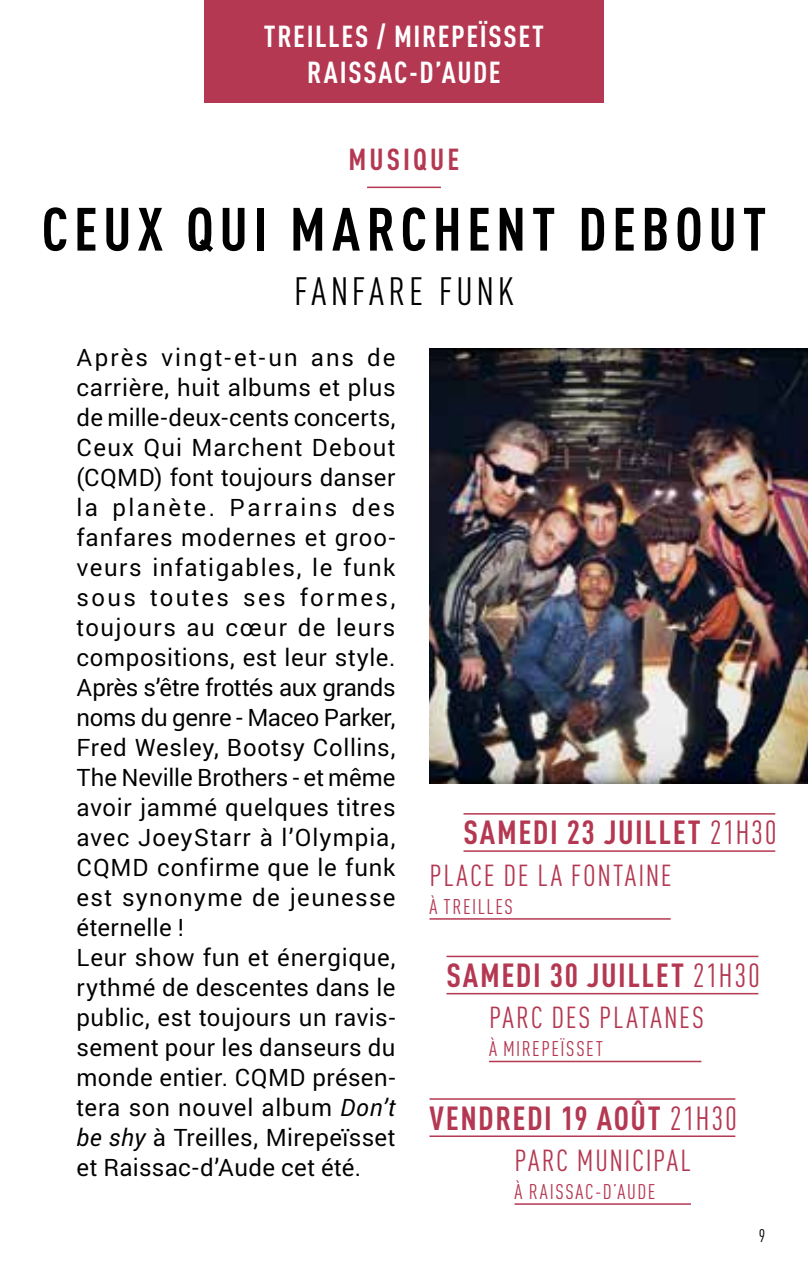
<style>
.page{position:relative;width:808px;height:1276px;background:#fff}
.page>*{position:absolute;margin:0;border:0;box-sizing:border-box;transform-origin:0 0}
.t1{font:700 60px "DIN Cond";letter-spacing:.09em;color:#000}
.t2{font:39px "DIN Cond";letter-spacing:.095em;color:#000}
.t3{font:700 33px "DIN Cond";letter-spacing:.045em;color:#b43852}
.t4{font:30px "DIN Cond";letter-spacing:.055em;color:#b43852}
.t5{font:700 30px/36px "DIN Cond";letter-spacing:.055em;color:#fff;text-align:center}
.t6{font:700 30px "DIN Cond";letter-spacing:.105em;color:#b43852}
.t7{font:24px/30px "Roboto";letter-spacing:.025em;color:#000}
.t8{font:21px "DIN Cond";letter-spacing:.07em;color:#b43852}
.t9{font:18px "DIN Cond";color:#000}
.s1{font-style:italic}
.s2{font-weight:400}
</style>
<div class="page">
<hr style="left:367px;top:187px;width:74px;height:1px;background:#b43852">
<div style="left:204px;top:0;width:400px;height:102px;background:#b43852"></div>
<img style="left:429px;top:349px;width:379px;height:434px">
<hr style="left:463px;top:813px;width:312px;height:1px;background:#b43852">
<hr style="left:463px;top:850px;width:312px;height:2px;background:#b43852">
<hr style="left:429px;top:918px;width:242px;height:1px;background:#b43852">
<hr style="left:446px;top:955px;width:312px;height:2px;background:#b43852">
<hr style="left:446px;top:993px;width:312px;height:1px;background:#b43852">
<hr style="left:489px;top:1060px;width:212px;height:2px;background:#b43852">
<hr style="left:429px;top:1098px;width:306px;height:1px;background:#b43852">
<hr style="left:429px;top:1135px;width:306px;height:2px;background:#b43852">
<hr style="left:514px;top:1203px;width:177px;height:1px;background:#b43852">
<p class="t5" style="left:264px;top:17px;width:282px">TREILLES / MIREPEÏSSET<br>RAISSAC-D’AUDE</p>
<p class="t6" style="left:349px;top:141px;width:112px">MUSIQUE</p>
<h1 class="t1" style="left:42px;top:193px;width:726px">CEUX QUI MARCHENT DEBOUT</h1>
<h2 class="t2" style="left:294px;top:268px;width:221px">FANFARE FUNK</h2>
<p class="t7" style="left:77px;top:341px;width:320px">Après vingt-et-un ans de carrière, huit albums et plus de mille-deux-cents concerts,<br>Ceux Qui Marchent Debout (CQMD) font toujours danser la planète. Parrains des fanfares modernes et groo&shy;veurs infatigables, le funk sous toutes ses formes, toujours au cœur de leurs compositions, est leur style.<br>Après s’être frottés aux grands noms du genre - Maceo Parker,<br>Fred Wesley, Bootsy Collins,<br>The Neville Brothers - et même avoir jammé quelques titres avec JoeyStarr à l’Olympia,<br>CQMD confirme que le funk est synonyme de jeunesse éternelle !<br>Leur show fun et énergique, rythmé de descentes dans le public, est toujours un ravis&shy;sement pour les danseurs du monde entier. CQMD présen&shy;tera son nouvel album <span class="s1">Don’t be shy</span> à Treilles, Mirepeïsset et Raissac--d’Aude cet été.</p>
<h3 class="t3" style="left:463px;top:812px;width:315px">SAMEDI 23 JUILLET <span class="s2">21H30</span></h3>
<p class="t4" style="left:429px;top:857px;width:244px">PLACE DE LA FONTAINE</p>
<p class="t8" style="left:429px;top:894px;width:85px">À TREILLES</p>
<h3 class="t3" style="left:446px;top:955px;width:315px">SAMEDI 30 JUILLET <span class="s2">21H30</span></h3>
<p class="t4" style="left:489px;top:1000px;width:216px">PARC DES PLATANES</p>
<p class="t8" style="left:489px;top:1037px;width:115px">À MIREPEÏSSET</p>
<h3 class="t3" style="left:429px;top:1097px;width:309px">VENDREDI 19 AOÛT <span class="s2">21H30</span></h3>
<p class="t4" style="left:514px;top:1142px;width:178px">PARC MUNICIPAL</p>
<p class="t8" style="left:514px;top:1179px;width:142px">À RAISSAC-D’AUDE</p>
<p class="t9" style="left:759px;top:1225px;width:8px">9</p>
</div>
